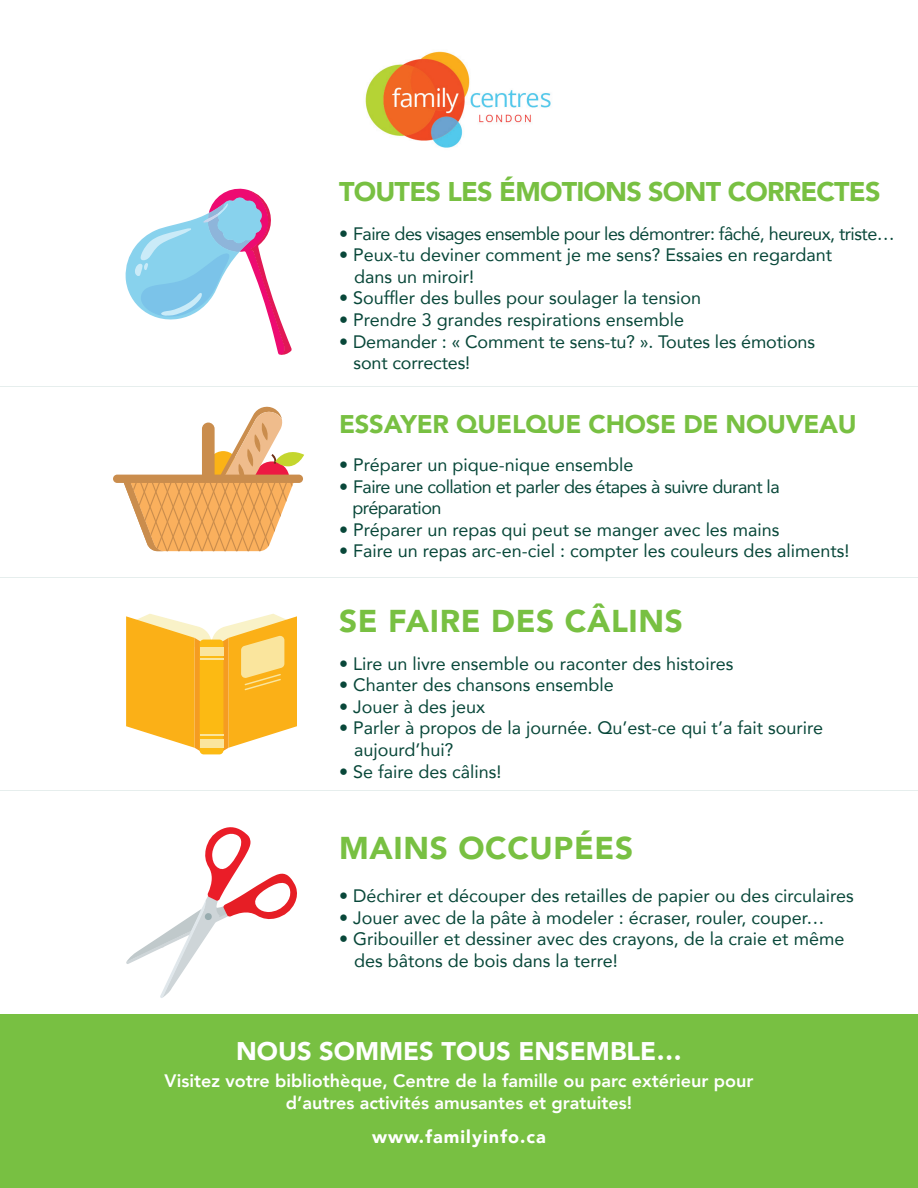
<style>
.page{position:relative;width:918px;height:1188px;background:#fff}
.page>*{position:absolute;margin:0;border:0;box-sizing:border-box;transform-origin:0 0}
.t1{font:900 31.5px "Avenir";letter-spacing:.02em;color:#78c042}
.t2{font:900 27px "Avenir";letter-spacing:-.03em;color:#78c042}
.t3{font:900 25.5px "Avenir";letter-spacing:-.01em;color:#78c042}
.t4{font:900 25.5px "Avenir";color:#fff}
.t5{font:18px/21.6px "Avenir";color:#084739}
.t6{font:18px/21.6px "Avenir";letter-spacing:-.03em;color:#084739}
.t7{font:800 18px/21.6px "Avenir";color:#fff;text-align:center}
.t8{font:900 18px "Avenir";letter-spacing:.06em;color:#fff}
</style>
<div class="page">
<div style="left:0;top:1015px;width:918px;height:173px;background:#78c042"></div>
<hr style="left:0;top:386px;width:918px;height:1px;background:#e6eeed">
<hr style="left:0;top:577px;width:918px;height:1px;background:#e6eeed">
<hr style="left:0;top:790px;width:918px;height:1px;background:#e6eeed">
<div style="left:113px;top:475px;width:190px;height:8px;background:#ca8d4d;border-radius:4px"></div>
<svg style="left:123px;top:406px;width:181px;height:145px"></svg>
<svg style="left:126px;top:827px;width:171px;height:171px"></svg>
<div style="left:200px;top:640px;width:23px;height:114px;background:#fcba13;border-radius:4px"></div>
<svg style="left:126px;top:614px;width:171px;height:137px"></svg>
<svg style="left:125px;top:188px;width:167px;height:167px"></svg>
<img style="left:365px;top:51px;width:186px;height:97px">
<h2 class="t2" style="left:339px;top:169px;width:543px">TOUTES LES ÉMOTIONS SONT CORRECTES</h2>
<p class="t6" style="left:339px;top:222px;width:557px">• Faire des visages ensemble pour les démontrer: fâché, heureux, triste…</p>
<p class="t5" style="left:354px;top:244px;width:479px;text-indent:-15px">• Peux-tu deviner comment je me sens? Essaies en regardant dans un miroir!</p>
<p class="t5" style="left:339px;top:287px;width:364px">• Souffler des bulles pour soulager la tension</p>
<p class="t5" style="left:339px;top:308px;width:347px">• Prendre 3 grandes respirations ensemble</p>
<p class="t5" style="left:354px;top:330px;width:463px;text-indent:-14px">• Demander : « Comment te sens-tu? ». Toutes les émotions sont correctes!</p>
<h3 class="t3" style="left:339px;top:402px;width:519px">ESSAYER QUELQUE CHOSE DE NOUVEAU</h3>
<p class="t5" style="left:339px;top:453px;width:296px">• Préparer un pique-nique ensemble</p>
<p class="t6" style="left:353px;top:475px;width:429px;text-indent:-13px">• Faire une collation et parler des étapes à suivre durant la préparation</p>
<p class="t5" style="left:339px;top:518px;width:442px">• Préparer un repas qui peut se manger avec les mains</p>
<p class="t5" style="left:339px;top:540px;width:512px">• Faire un repas arc-en-ciel : compter les couleurs des aliments!</p>
<h1 class="t1" style="left:339px;top:594px;width:345px">SE FAIRE DES CÂLINS</h1>
<p class="t5" style="left:339px;top:652px;width:396px">• Lire un livre ensemble ou raconter des histoires</p>
<p class="t5" style="left:339px;top:674px;width:276px">• Chanter des chansons ensemble</p>
<p class="t5" style="left:339px;top:695px;width:148px">• Jouer à des jeux</p>
<p class="t5" style="left:354px;top:717px;width:470px;text-indent:-15px">• Parler à propos de la journée. Qu’est-ce qui t’a fait sourire aujourd’hui?</p>
<p class="t5" style="left:339px;top:760px;width:164px">• Se faire des câlins!</p>
<h1 class="t1" style="left:339px;top:821px;width:295px">MAINS OCCUPÉES</h1>
<p class="t5" style="left:339px;top:884px;width:516px">• Déchirer et découper des retailles de papier ou des circulaires</p>
<p class="t5" style="left:339px;top:906px;width:487px">• Jouer avec de la pâte à modeler : écraser, rouler, couper…</p>
<p class="t5" style="left:354px;top:928px;width:492px;text-indent:-15px">• Gribouiller et dessiner avec des crayons, de la craie et même des bâtons de bois dans la terre!</p>
<h3 class="t4" style="left:236px;top:1030px;width:447px">NOUS SOMMES TOUS ENSEMBLE…</h3>
<p class="t7" style="left:165px;top:1070px;width:590px">Visitez votre bibliothèque, Centre de la famille ou parc extérieur pour d’autres activités amusantes et gratuites!</p>
<p class="t8" style="left:372px;top:1122px;width:175px">www.familyinfo.ca</p>
</div>
